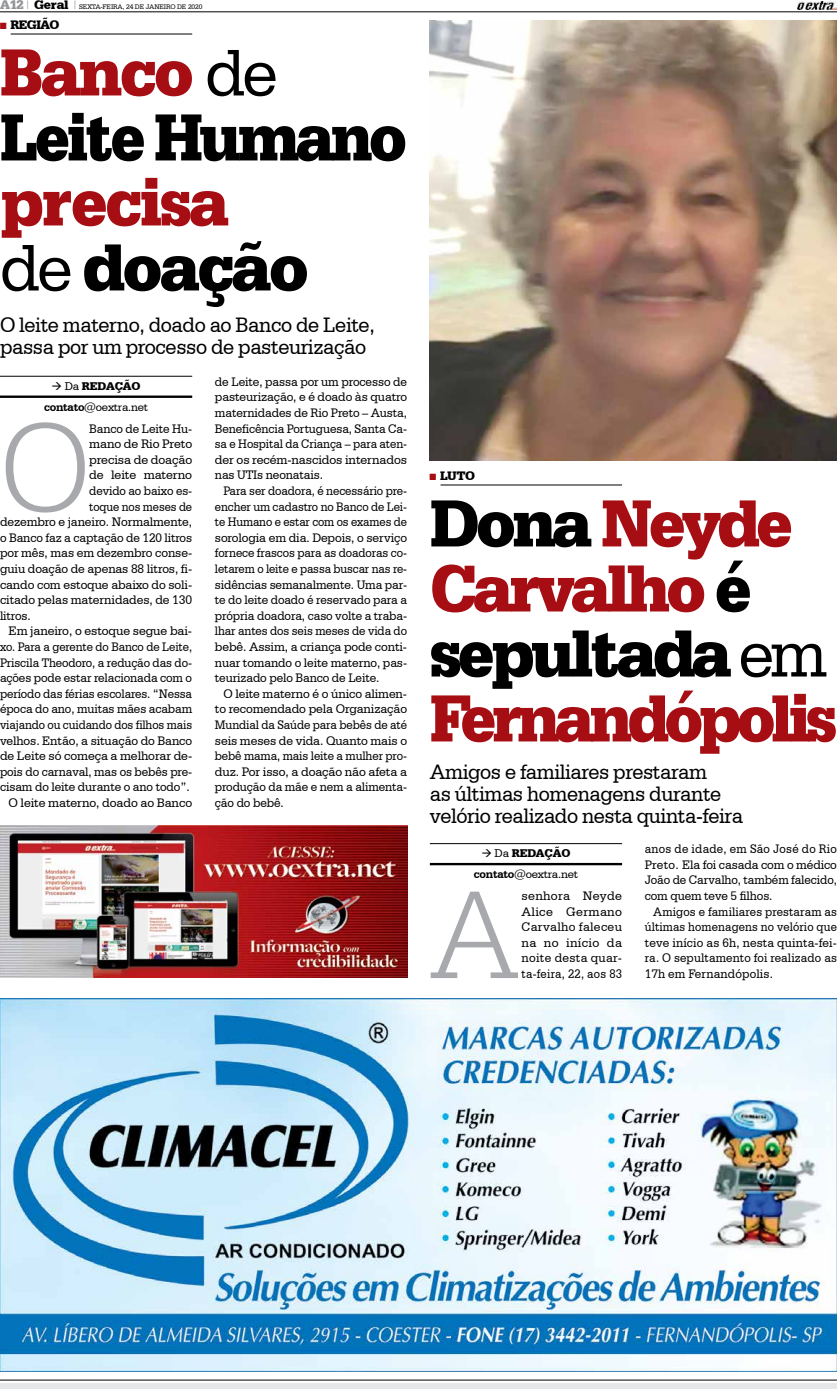
<style>
.page{position:relative;width:837px;height:1389px;background:#fff}
.page>*{position:absolute;margin:0;border:0;box-sizing:border-box;transform-origin:0 0}
.t1{font:300 133.7px "Serifa BT";color:#a7a9ac;scale:.95 1}
.t2{font:900 70px/65px "Serifa BT";letter-spacing:-.06em;color:#a70e13;scale:.95 1}
.t3{font:900 70px/65px "Serifa BT";letter-spacing:-.06em;color:#000;scale:.91 1}
.t4{font:900 70px/65px "Serifa BT";letter-spacing:-.04em;color:#a70e13;scale:.95 1}
.t5{font:22px/22px "Serifa BT";letter-spacing:-.02em;color:#000;scale:.95 1}
.t6{font:13px/15.6px "Serifa BT";letter-spacing:-.01em;color:#000;text-align:justify;scale:.92 1}
.t7{font:13px/15.6px "Serifa BT";letter-spacing:-.01em;color:#000;text-align:justify}
.t8{font:13px/15.6px "Serifa BT";letter-spacing:-.01em;color:#000;text-align:justify;scale:.95 1}
.t9{font:13px "Serifa BT";letter-spacing:-.01em;color:#000;scale:.94 1}
.t10{font:13px "Serifa BT";letter-spacing:-.01em;color:#000;scale:.93 1}
.t11{font:13px "Serifa BT";letter-spacing:-.01em;color:#000;scale:.91 1}
.t12{font:13px "Serifa BT";letter-spacing:-.01em;color:#000;scale:.9 1}
.t13{font:900 13px "Serifa BT";letter-spacing:-.04em;color:#000}
.t14{font:11.8px/20.8px "Serifa BT";letter-spacing:-.02em;color:#000}
.t15{font:900 11.8px "Serifa BT";color:#000}
.t16{font:7px "Serifa BT";letter-spacing:-.02em;color:#000}
.s1{font-family:"Serifa DEE";font-weight:700;font-size:13px;color:#939598}
.s2{font-weight:900;font-size:13px}
.s3{color:#a70e13}
.s4{font-weight:400}
.s5{font-weight:400;color:#000}
.s6{color:#000}
.s7{font-weight:900}
.s8{font-weight:700}
</style>
<div class="page">
<div style="left:0;top:1383px;width:836px;height:6px;background:#e6e7e8"></div>
<hr style="left:0;top:1380px;width:836px;height:1px;background:#000">
<img style="left:797px;top:1px;width:39px;height:8px">
<hr style="left:0;top:12px;width:836px;height:1px;background:#000">
<img style="left:429px;top:20px;width:407px;height:440px">
<hr style="left:440px;top:485px;width:181px;height:1px;background:#000">
<hr style="left:429px;top:843px;width:192px;height:1px;background:#000">
<hr style="left:429px;top:863px;width:192px;height:2px;background:#000">
<hr style="left:11px;top:34px;width:181px;height:1px;background:#000">
<hr style="left:0;top:376px;width:192px;height:1px;background:#000">
<hr style="left:0;top:396px;width:192px;height:2px;background:#000">
<img style="left:0;top:999px;width:836px;height:373px">
<img style="left:0;top:825px;width:407px;height:153px">
<p class="t16" style="left:0;top:2px;width:204px"><span class="s1">A12</span> <sup>|</sup> <span class="s2">Geral</span> <sup>|</sup> SEXTA-FEIRA, 24 DE JANEIRO DE 2020</p>
<p class="t13" style="left:0;top:17px;width:51px"><span class="s3">→</span> REGIÃO</p>
<h2 class="t3" style="left:0;top:38px;width:448px"><span class="s3">Banco</span> <span class="s4">de<br></span>Leite Humano</h2>
<h2 class="t4" style="left:0;top:168px;width:326px">precisa <span class="s5">de</span> <span class="s6">doação</span></h2>
<h3 class="t5" style="left:0;top:314px;width:396px">O leite materno, doado ao Banco de Leite, passa por um processo de pasteurização</h3>
<p class="t15" style="left:51px;top:379px;width:48px">→ <span class="s4">Da</span> Reda</p>
<p class="t8" style="left:215px;top:374px;width:204px">de Leite, passa por um processo de pasteurização, e é doado às quatro maternidades de Rio Preto – Austa, Beneficência Portuguesa, Santa Ca&shy;sa e Hospital da Criança – para aten&shy;der os recém-nascidos internados nas UTIs neonatais.</p>
<p class="t6" style="left:215px;top:483px;width:210px;text-indent:9px">Para ser doadora, é necessário pre&shy;encher um cadastro no Banco de Lei&shy;te Humano e estar com os exames de sorologia em dia. Depois, o serviço fornece frascos para as doadoras co&shy;letarem o leite e passa buscar nas re&shy;sidências semanalmente. Uma par&shy;te do leite doado é reservado para a própria doadora, caso volte a traba&shy;lhar antes dos seis meses de vida do bebê. Assim, a criança pode conti&shy;nuar tomando o leite materno, pas&shy;teurizado pelo Banco de Leite.</p>
<p class="t7" style="left:215px;top:686px;width:194px;text-indent:9px">O leite materno é o único alimen&shy;to recomendado pela Organização Mundial da Saúde para bebês de até seis meses de vida. Quanto mais o bebê mama, mais leite a mulher pro&shy;duz. Por isso, a doação não afeta a produção da mãe e nem a alimenta&shy;ção do bebê.</p>
<p class="t14" style="left:44px;top:375px;width:106px;text-indent:71px"><span class="s7">ção </span><span class="s8">contato</span>@oextra.net</p>
<h1 class="t1" style="left:0;top:390px;width:97px">O</h1>
<p class="t9" style="left:89px;top:421px;width:111px">Banco de Leite Hu-</p>
<p class="t7" style="left:89px;top:436px;width:104px">mano de Rio Preto</p>
<p class="t7" style="left:89px;top:452px;width:104px">precisa de doação</p>
<p class="t7" style="left:89px;top:467px;width:104px">de leite materno</p>
<p class="t10" style="left:89px;top:483px;width:112px">devido ao baixo es-</p>
<p class="t12" style="left:89px;top:499px;width:116px">toque nos meses de</p>
<p class="t7" style="left:0;top:514px;width:194px">dezembro e janeiro. Normalmente,</p>
<p class="t8" style="left:0;top:530px;width:204px">o Banco faz a captação de 120 litros</p>
<p class="t7" style="left:0;top:545px;width:194px">por mês, mas em dezembro conse-</p>
<p class="t7" style="left:0;top:561px;width:194px">guiu doação de apenas 88 litros, fi-</p>
<p class="t7" style="left:0;top:576px;width:194px">cando com estoque abaixo do soli-</p>
<p class="t7" style="left:0;top:592px;width:194px">citado pelas maternidades, de 130</p>
<p class="t8" style="left:0;top:608px;width:34px">litros.</p>
<p class="t7" style="left:9px;top:623px;width:185px">Em janeiro, o estoque segue bai-</p>
<p class="t11" style="left:0;top:639px;width:212px">xo. Para a gerente do Banco de Leite,</p>
<p class="t10" style="left:0;top:655px;width:208px">Priscila Theodoro, a redução das do-</p>
<p class="t9" style="left:0;top:670px;width:206px">ações pode estar relacionada com o</p>
<p class="t10" style="left:0;top:686px;width:208px">período das férias escolares. “Nessa</p>
<p class="t9" style="left:0;top:701px;width:206px">época do ano, muitas mães acabam</p>
<p class="t11" style="left:0;top:717px;width:212px">viajando ou cuidando dos filhos mais</p>
<p class="t7" style="left:0;top:732px;width:194px">velhos. Então, a situação do Banco</p>
<p class="t7" style="left:0;top:748px;width:194px">de Leite só começa a melhorar de-</p>
<p class="t9" style="left:0;top:764px;width:206px">pois do carnaval, mas os bebês pre-</p>
<p class="t8" style="left:0;top:779px;width:201px">cisam do leite durante o ano todo”.</p>
<p class="t7" style="left:9px;top:795px;width:185px">O leite materno, doado ao Banco</p>
<p class="t13" style="left:429px;top:468px;width:46px"><span class="s3">→</span> LUTO</p>
<h2 class="t2" style="left:429px;top:489px;width:430px"><span class="s6">Dona</span> Neyde<br>Carvalho <span class="s6">é sepultada</span> <span class="s5">em<br></span>Fernandópolis</h2>
<h3 class="t5" style="left:429px;top:761px;width:331px">Amigos e familiares prestaram<br>as últimas homenagens durante velório realizado nesta quinta-feira</h3>
<p class="t15" style="left:481px;top:846px;width:48px">→ <span class="s4">Da</span> Reda</p>
<p class="t6" style="left:644px;top:841px;width:210px">anos de idade, em São José do Rio Preto. Ela foi casada com o médico João de Carvalho, também falecido, com quem teve 5 filhos.</p>
<p class="t6" style="left:644px;top:903px;width:210px;text-indent:9px">Amigos e familiares prestaram as últimas homenagens no velório que teve início as 6h, nesta quinta-fei&shy;ra. O sepultamento foi realizado as 17h em Fernandópolis.</p>
<p class="t14" style="left:473px;top:843px;width:106px;text-indent:71px"><span class="s7">ção </span><span class="s8">contato</span>@oextra.net</p>
<h1 class="t1" style="left:429px;top:857px;width:95px">A</h1>
<p class="t7" style="left:521px;top:888px;width:102px">senhora Neyde Alice Germano Carvalho faleceu na no início da noite desta quar&shy;ta-feira, 22, aos 83</p>
</div>
